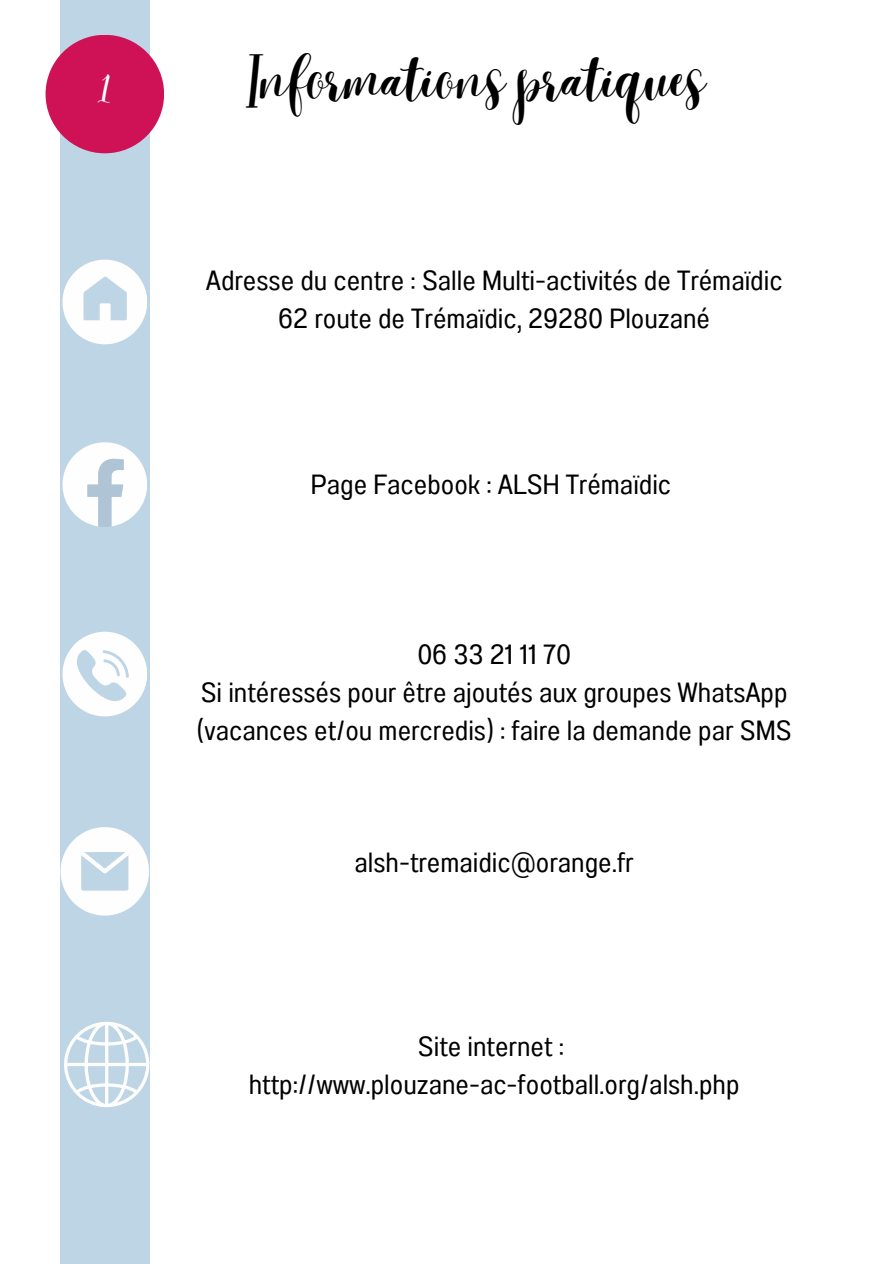
<style>
.page{position:relative;width:894px;height:1264px;background:#fff}
.page>*{position:absolute;margin:0;border:0;box-sizing:border-box;transform-origin:0 0}
.t1{font:47.1px "Daydream";color:#fff}
.t2{font:300 46.5px "Best";color:#000}
.t3{font:27.75px/38.2px "Anantason Wd 75";color:#000}
</style>
<div class="page">
<div style="left:60px;top:0;width:89px;height:1263px;background:#bed5e6"></div>
<svg style="left:62px;top:631px;width:85px;height:85px"></svg>
<svg style="left:62px;top:442px;width:85px;height:84px"></svg>
<svg style="left:62px;top:260px;width:85px;height:84px"></svg>
<svg style="left:61px;top:827px;width:88px;height:88px"></svg>
<svg style="left:64px;top:1020px;width:86px;height:88px"></svg>
<div style="left:46px;top:35px;width:118px;height:118px;background:#cf1256;border-radius:50%"></div>
<p class="t1" style="left:98px;top:60px;width:16px">1</p>
<p class="t2" style="left:246px;top:52px;width:461px">Informations pratiques</p>
<p class="t3" style="left:206px;top:261px;width:578px">Adresse du centre : Salle Multi-activités de Trémaïdic</p>
<p class="t3" style="left:278px;top:299px;width:433px">62 route de Trémaïdic, 29280 Plouzané</p>
<p class="t3" style="left:311px;top:465px;width:361px">Page Facebook : ALSH Trémaïdic</p>
<p class="t3" style="left:417px;top:635px;width:155px">06 33 21 11 70</p>
<h1 class="t3" style="left:197px;top:673px;width:596px">Si intéressés pour être ajoutés aux groupes WhatsApp (vacances et/ou mercredis) : faire la demande par SMS</h1>
<p class="t3" style="left:354px;top:843px;width:281px">alsh-tremaidic@orange.fr</p>
<p class="t3" style="left:418px;top:1026px;width:148px">Site internet :</p>
<p class="t3" style="left:249px;top:1065px;width:492px">http://www.plouzane-ac-football.org/alsh.php</p>
</div>
